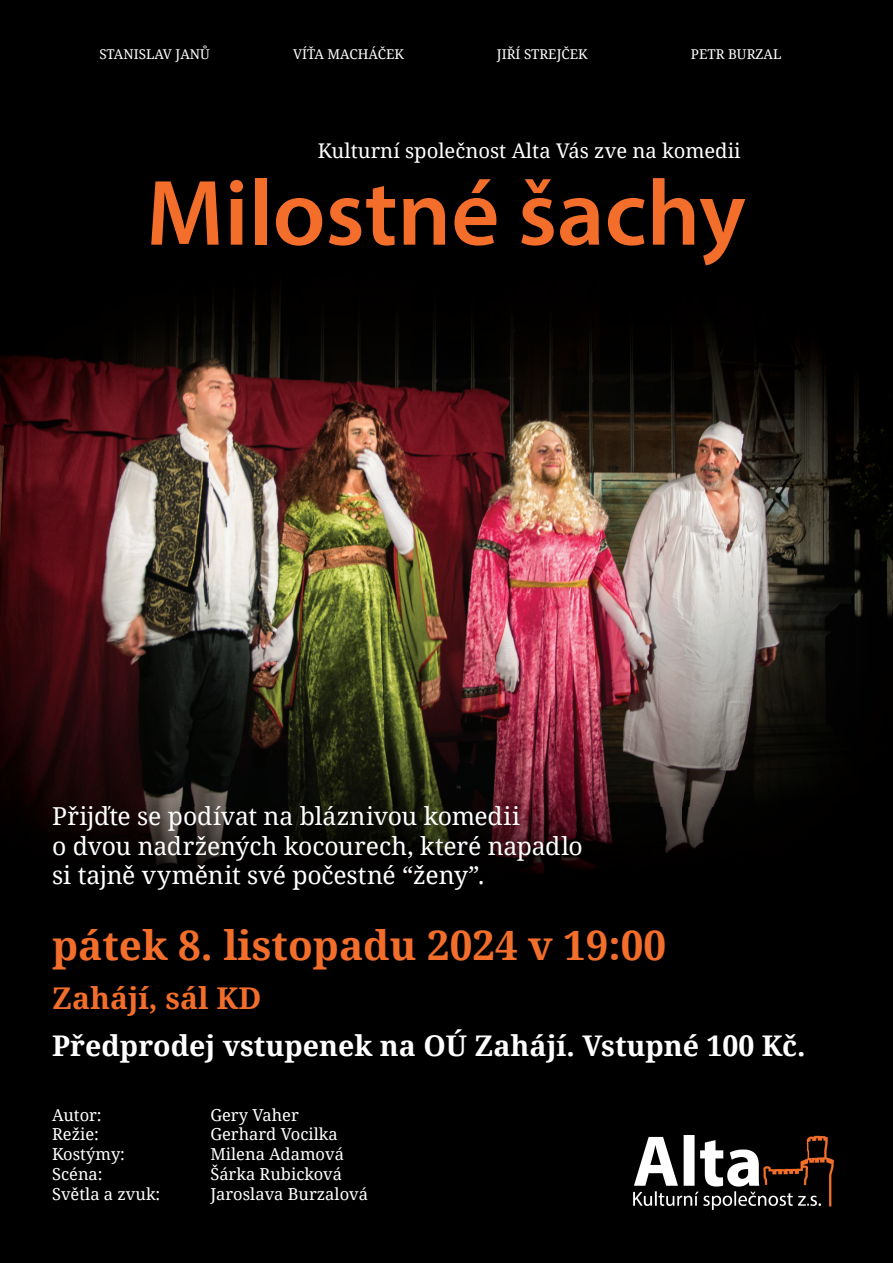
<style>
.page{position:relative;width:893px;height:1263px;background:#000}
.page>*{position:absolute;margin:0;border:0;box-sizing:border-box;transform-origin:0 0}
.t1{font:600 93.75px "Myriad Pro";color:#f36e2a}
.t2{font:700 40.5px "Noto Serif";color:#f36e2a}
.t3{font:700 30px "Noto Serif";color:#f36e2a}
.t4{font:700 28.5px "Noto Serif";color:#fff}
.t5{font:24.75px/29.7px "Noto Serif";letter-spacing:-.005em;color:#fff}
.t6{font:20.25px "Noto Serif";color:#fff}
.t7{font:16.5px "Noto Serif";color:#fff}
.t8{font:13.5px "Noto Serif";color:#fff}
</style>
<div class="page">
<img style="left:0;top:295px;width:893px;height:580px">
<img style="left:634px;top:1135px;width:199px;height:74px">
<p class="t8" style="left:99px;top:45px;width:112px">STANISLAV JANŮ</p>
<p class="t8" style="left:293px;top:45px;width:112px">VÍŤA MACHÁČEK</p>
<p class="t8" style="left:497px;top:45px;width:92px">JIŘÍ STREJČEK</p>
<p class="t8" style="left:691px;top:45px;width:92px">PETR BURZAL</p>
<p class="t6" style="left:318px;top:136px;width:424px">Kulturní společnost Alta Vás zve na komedii</p>
<h1 class="t1" style="left:146px;top:154px;width:601px">Milostné šachy</h1>
<h3 class="t5" style="left:52px;top:800px;width:532px">Přijďte se podívat na bláznivou komedii<br>o dvou nadržených kocourech, které napadlo si tajně vyměnit své počestné “ženy”.</h3>
<h2 class="t2" style="left:52px;top:917px;width:616px">pátek 8. listopadu 2024 v 19:00</h2>
<h3 class="t3" style="left:52px;top:977px;width:211px">Zahájí, sál KD</h3>
<h3 class="t4" style="left:52px;top:1025px;width:755px">Předprodej vstupenek na OÚ Zahájí. Vstupné 100 Kč.</h3>
<p class="t7" style="left:52px;top:1103px;width:51px">Autor:</p>
<p class="t7" style="left:210px;top:1103px;width:90px">Gery Vaher</p>
<p class="t7" style="left:52px;top:1123px;width:48px">Režie:</p>
<p class="t7" style="left:210px;top:1123px;width:129px">Gerhard Vocilka</p>
<p class="t7" style="left:52px;top:1143px;width:74px">Kostýmy:</p>
<p class="t7" style="left:210px;top:1143px;width:135px">Milena Adamová</p>
<p class="t7" style="left:52px;top:1163px;width:52px">Scéna:</p>
<p class="t7" style="left:210px;top:1163px;width:133px">Šárka Rubicková</p>
<p class="t7" style="left:52px;top:1182px;width:110px">Světla a zvuk:</p>
<p class="t7" style="left:210px;top:1182px;width:159px">Jaroslava Burzalová</p>
</div>
